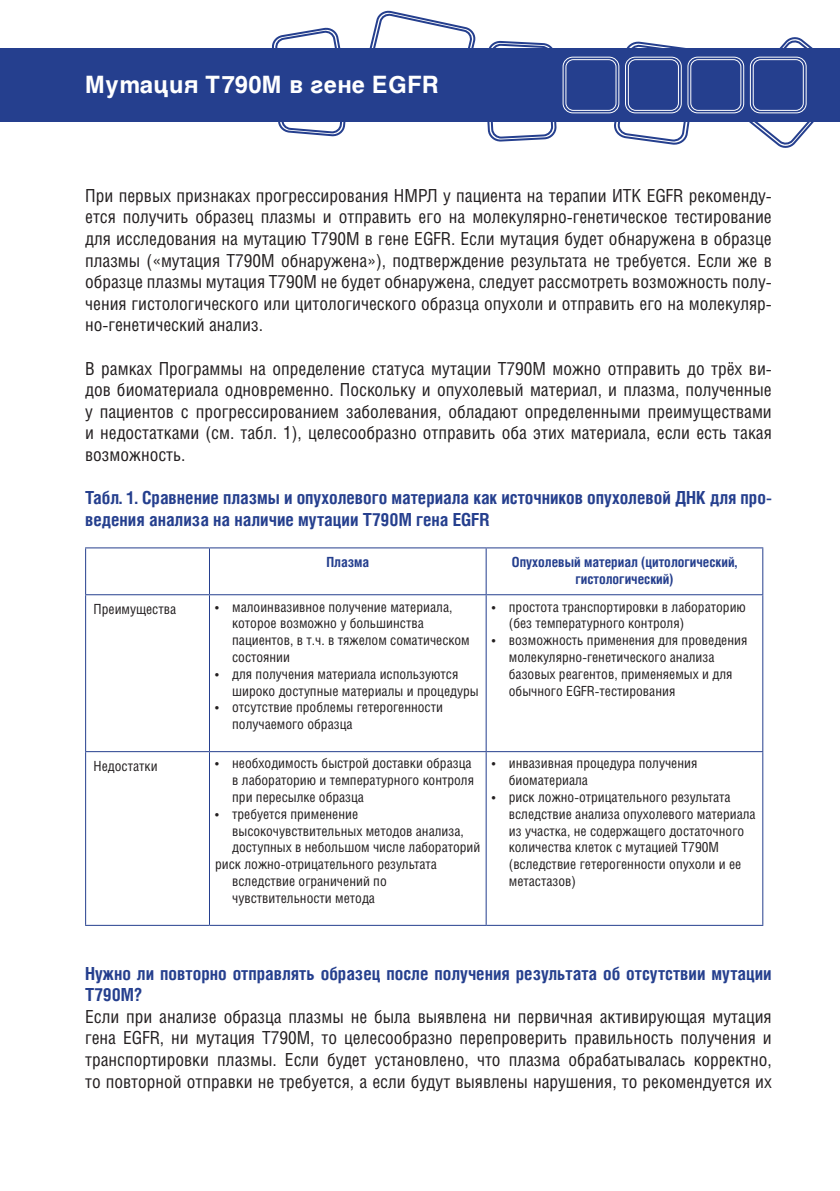
<style>
.page{position:relative;width:840px;height:1191px;background:#fff}
.page>*{position:absolute;margin:0;border:0;box-sizing:border-box;transform-origin:0 0}
.t1{font:24px "Vanta Bold Plain";color:#fff}
.t2{font:18px/21.6px "Helios Cond";color:#231f20;text-align:justify}
.t3{font:700 18px/21.6px "Helios Cond";color:#253f8e}
.t4{font:14px/16.8px "Helios Cond";color:#231f20}
.t5{font:700 14px/16.8px "Helios Cond";color:#253f8e;text-align:center}
</style>
<div class="page">
<svg style="left:271px;top:10px;width:543px;height:138px"></svg>
<div style="left:0;top:48px;width:839px;height:74px;background:#253f8e"></div>
<svg style="left:562px;top:56px;width:244px;height:58px"></svg>
<hr style="left:839px;top:48px;width:1px;height:74px;background:#253f8e">
<hr style="left:85px;top:547px;width:124px;height:1px;background:#253f8e">
<hr style="left:85px;top:548px;width:1px;height:46px;background:#253f8e">
<hr style="left:209px;top:547px;width:277px;height:1px;background:#253f8e">
<hr style="left:486px;top:547px;width:276px;height:1px;background:#253f8e">
<hr style="left:761px;top:548px;width:1px;height:46px;background:#253f8e">
<hr style="left:85px;top:595px;width:1px;height:156px;background:#253f8e">
<hr style="left:761px;top:595px;width:1px;height:156px;background:#253f8e">
<hr style="left:85px;top:752px;width:1px;height:173px;background:#253f8e">
<hr style="left:761px;top:752px;width:1px;height:173px;background:#253f8e">
<hr style="left:85px;top:925px;width:124px;height:1px;background:#253f8e">
<hr style="left:209px;top:925px;width:277px;height:1px;background:#253f8e">
<hr style="left:486px;top:925px;width:276px;height:1px;background:#253f8e">
<hr style="left:209px;top:548px;width:1px;height:46px;background:#253f8e">
<hr style="left:485px;top:548px;width:1px;height:46px;background:#253f8e">
<hr style="left:85px;top:594px;width:124px;height:1px;background:#253f8e">
<hr style="left:209px;top:594px;width:277px;height:1px;background:#253f8e">
<hr style="left:209px;top:595px;width:1px;height:156px;background:#253f8e">
<hr style="left:486px;top:594px;width:276px;height:1px;background:#253f8e">
<hr style="left:485px;top:595px;width:1px;height:156px;background:#253f8e">
<hr style="left:85px;top:751px;width:124px;height:1px;background:#253f8e">
<hr style="left:209px;top:751px;width:277px;height:1px;background:#253f8e">
<hr style="left:209px;top:752px;width:1px;height:173px;background:#253f8e">
<hr style="left:486px;top:751px;width:276px;height:1px;background:#253f8e">
<hr style="left:485px;top:752px;width:1px;height:173px;background:#253f8e">
<h1 class="t1" style="left:85px;top:71px;width:355px">Мутация Т790М в гене EGFR</h1>
<p class="t2" style="left:85px;top:184px;width:687px">При первых признаках прогрессирования НМРЛ у пациента на терапии ИТК EGFR рекоменду&shy;ется получить образец плазмы и отправить его на молекулярно-генетическое тестирование для исследования на мутацию Т790М в гене EGFR. Если мутация будет обнаружена в образце плазмы («мутация Т790М обнаружена»), подтверждение результата не требуется. Если же в образце плазмы мутация Т790М не будет обнаружена, следует рассмотреть возможность полу&shy;чения гистологического или цитологического образца опухоли и отправить его на молекуляр&shy;но-генетический анализ.</p>
<p class="t2" style="left:85px;top:357px;width:687px">В рамках Программы на определение статуса мутации Т790М можно отправить до трёх ви&shy;дов биоматериала одновременно. Поскольку и опухолевый материал, и плазма, полученные у пациентов с прогрессированием заболевания, обладают определенными преимуществами и недостатками (см. табл. 1), целесообразно отправить оба этих материала, если есть такая возможность.</p>
<p class="t3" style="left:85px;top:486px;width:687px">Табл. 1. Сравнение плазмы и опухолевого материала как источников опухолевой ДНК для про&shy;ведения анализа на наличие мутации Т790М гена EGFR</p>
<p class="t5" style="left:326px;top:553px;width:44px">Плазма</p>
<p class="t5" style="left:511px;top:553px;width:226px">Опухолевый материал (цитологический, гистологический)</p>
<p class="t4" style="left:94px;top:600px;width:84px">Преимущества</p>
<p class="t4" style="left:232px;top:598px;width:239px;text-indent:-17px">• малоинвазивное получение материала, которое возможно у большинства пациентов, в т.ч. в тяжелом соматическом состоянии</p>
<p class="t4" style="left:232px;top:665px;width:248px;text-indent:-17px">• для получения материала используются широко доступные материалы и процедуры</p>
<p class="t4" style="left:232px;top:698px;width:212px;text-indent:-17px">• отсутствие проблемы гетерогенности получаемого образца</p>
<p class="t4" style="left:508px;top:598px;width:238px;text-indent:-17px">• простота транспортировки в лабораторию (без температурного контроля)</p>
<p class="t4" style="left:508px;top:631px;width:240px;text-indent:-17px">• возможность применения для проведения молекулярно-генетического анализа базовых реагентов, применяемых и для обычного EGFR-тестирования</p>
<p class="t4" style="left:94px;top:757px;width:65px">Недостатки</p>
<p class="t4" style="left:232px;top:755px;width:243px;text-indent:-17px">• необходимость быстрой доставки образца в лабораторию и температурного контроля при пересылке образца</p>
<p class="t4" style="left:232px;top:805px;width:249px;text-indent:-17px">• требуется применение высокочувствительных методов анализа, доступных в небольшом числе лабораторий</p>
<p class="t4" style="left:232px;top:855px;width:206px;text-indent:-17px">риск ложно-отрицательного результата вследствие ограничений по чувствительности метода</p>
<p class="t4" style="left:508px;top:755px;width:190px;text-indent:-17px">• инвазивная процедура получения биоматериала</p>
<p class="t4" style="left:508px;top:788px;width:248px;text-indent:-17px">• риск ложно-отрицательного результата вследствие анализа опухолевого материала из участка, не содержащего достаточного количества клеток с мутацией Т790М (вследствие гетерогенности опухоли и ее метастазов)</p>
<p class="t3" style="left:85px;top:962px;width:687px">Нужно ли повторно отправлять образец после получения результата об отсутствии мутации<br>Т790М?</p>
<p class="t2" style="left:85px;top:1005px;width:688px">Если при анализе образца плазмы не была выявлена ни первичная активирующая мутация гена EGFR, ни мутация Т790М, то целесообразно перепроверить правильность получения и транспортировки плазмы. Если будет установлено, что плазма обрабатывалась корректно, то повторной отправки не требуется, а если будут выявлены нарушения, то рекомендуется их</p>
</div>
